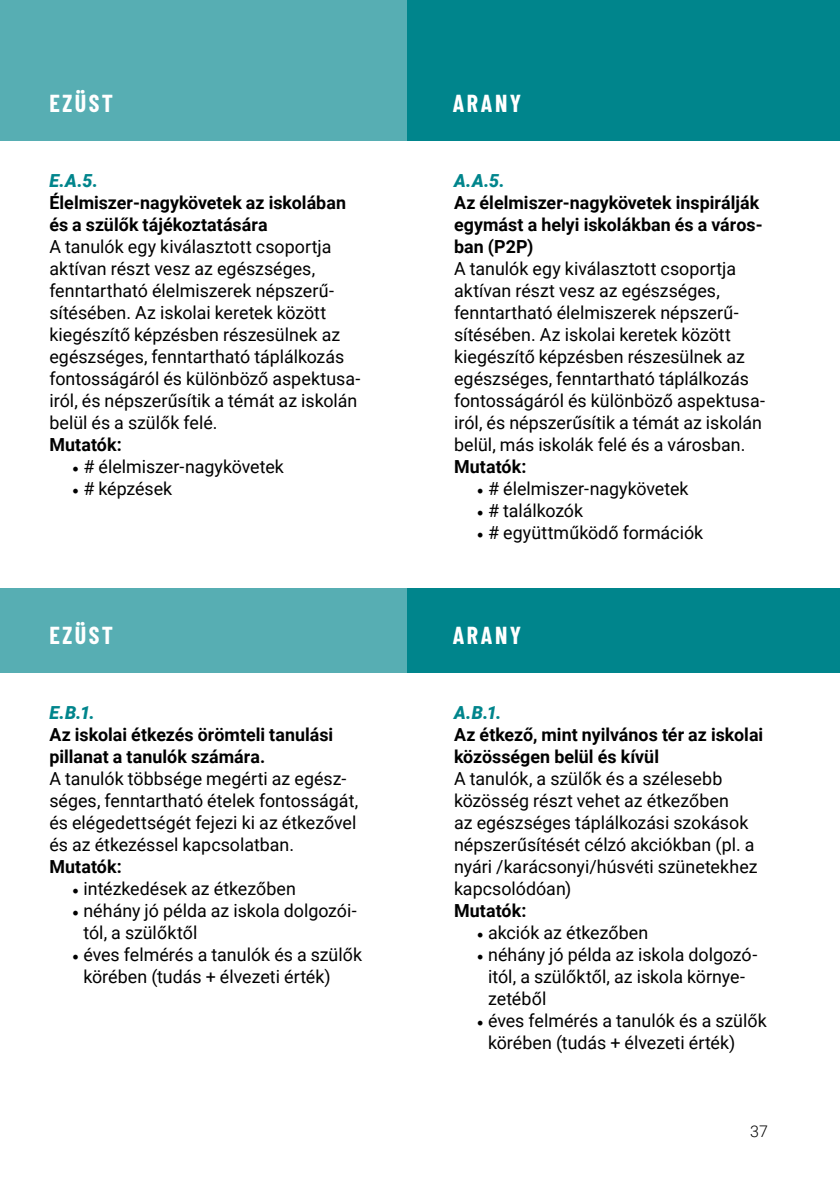
<style>
.page{position:relative;width:840px;height:1191px;background:#fff}
.page>*{position:absolute;margin:0;border:0;box-sizing:border-box;transform-origin:0 0}
.t1{font:700 24px "Barlow Condensed";letter-spacing:.105em;color:#fff}
.t2{font:18px/22px "Roboto";color:#000}
.t3{font:700 18px/22px "Roboto";color:#000}
.t4{font:italic 900 18px "Roboto";color:#00858c}
.t5{font:300 16px "Roboto";color:#000}
.s1{font-family:"Minion Pro"}
</style>
<div class="page">
<div style="left:0;top:0;width:407px;height:140px;background:#57aeb3"></div>
<div style="left:0;top:588px;width:407px;height:84px;background:#57aeb3"></div>
<div style="left:407px;top:0;width:432px;height:140px;background:#00858c"></div>
<div style="left:407px;top:588px;width:432px;height:84px;background:#00858c"></div>
<h1 class="t1" style="left:49px;top:86px;width:65px">EZÜST</h1>
<p class="t4" style="left:49px;top:168px;width:50px">E.A.5.</p>
<p class="t3" style="left:49px;top:191px;width:298px">Élelmiszer-nagykövetek az iskolában és a szülők tájékoztatására</p>
<p class="t2" style="left:49px;top:235px;width:312px">A tanulók egy kiválasztott csoportja aktívan részt vesz az egészséges, fenntartható élelmiszerek népszerű&shy;sítésében. Az iskolai keretek között kiegészítő képzésben részesülnek az egészséges, fenntartható táplálkozás fontosságáról és különböző aspektusa&shy;iról, és népszerűsítik a témát az iskolán belül és a szülők felé.</p>
<p class="t3" style="left:49px;top:433px;width:74px">Mutatók:</p>
<p class="t2" style="left:72px;top:455px;width:213px"><span class="s1">•</span> # élelmiszer-nagykövetek</p>
<p class="t2" style="left:72px;top:477px;width:102px"><span class="s1">•</span> # képzések</p>
<h1 class="t1" style="left:49px;top:618px;width:65px">EZÜST</h1>
<p class="t4" style="left:49px;top:700px;width:47px">E.B.1.</p>
<p class="t3" style="left:49px;top:723px;width:285px">Az iskolai étkezés örömteli tanulási pillanat a tanulók számára.</p>
<p class="t2" style="left:49px;top:767px;width:310px">A tanulók többsége megérti az egész&shy;séges, fenntartható ételek fontosságát, és elégedettségét fejezi ki az étkezővel és az étkezéssel kapcsolatban.</p>
<p class="t3" style="left:49px;top:855px;width:74px">Mutatók:</p>
<p class="t2" style="left:72px;top:877px;width:225px"><span class="s1">•</span> intézkedések az étkezőben</p>
<p class="t2" style="left:83px;top:899px;width:274px;text-indent:-11px"><span class="s1">•</span> néhány jó példa az iskola dolgozói&shy;tól, a szülőktől</p>
<p class="t2" style="left:83px;top:943px;width:280px;text-indent:-11px"><span class="s1">•</span> éves felmérés a tanulók és a szülők körében (tudás + élvezeti érték)</p>
<h1 class="t1" style="left:452px;top:86px;width:70px">ARANY</h1>
<p class="t4" style="left:454px;top:168px;width:52px">A.A.5.</p>
<p class="t3" style="left:454px;top:191px;width:310px">Az élelmiszer-nagykövetek inspirálják egymást a helyi iskolákban és a város&shy;ban (P2P)</p>
<p class="t2" style="left:454px;top:257px;width:312px">A tanulók egy kiválasztott csoportja aktívan részt vesz az egészséges, fenntartható élelmiszerek népszerű&shy;sítésében. Az iskolai keretek között kiegészítő képzésben részesülnek az egészséges, fenntartható táplálkozás fontosságáról és különböző aspektusa&shy;iról, és népszerűsítik a témát az iskolán belül, más iskolák felé és a városban.</p>
<p class="t3" style="left:454px;top:455px;width:74px">Mutatók:</p>
<p class="t2" style="left:476px;top:477px;width:213px"><span class="s1">•</span> # élelmiszer-nagykövetek</p>
<p class="t2" style="left:476px;top:499px;width:108px"><span class="s1">•</span> # találkozók</p>
<p class="t2" style="left:476px;top:521px;width:228px"><span class="s1">•</span> # együttműködő formációk</p>
<h1 class="t1" style="left:452px;top:618px;width:70px">ARANY</h1>
<p class="t4" style="left:454px;top:700px;width:49px">A.B.1.</p>
<p class="t3" style="left:454px;top:723px;width:310px">Az étkező, mint nyilvános tér az iskolai közösségen belül és kívül</p>
<p class="t2" style="left:454px;top:767px;width:305px">A tanulók, a szülők és a szélesebb közösség részt vehet az étkezőben<br>az egészséges táplálkozási szokások népszerűsítését célzó akciókban (pl. a nyári /karácsonyi/húsvéti szünetekhez kapcsolódóan)</p>
<p class="t3" style="left:454px;top:899px;width:74px">Mutatók:</p>
<p class="t2" style="left:476px;top:921px;width:173px"><span class="s1">•</span> akciók az étkezőben</p>
<p class="t2" style="left:488px;top:943px;width:270px;text-indent:-11px"><span class="s1">•</span> néhány jó példa az iskola dolgozó&shy;itól, a szülőktől, az iskola környe&shy;zetéből</p>
<p class="t2" style="left:488px;top:1009px;width:280px;text-indent:-11px"><span class="s1">•</span> éves felmérés a tanulók és a szülők körében (tudás + élvezeti érték)</p>
<p class="t5" style="left:749px;top:1120px;width:19px">37</p>
</div>
